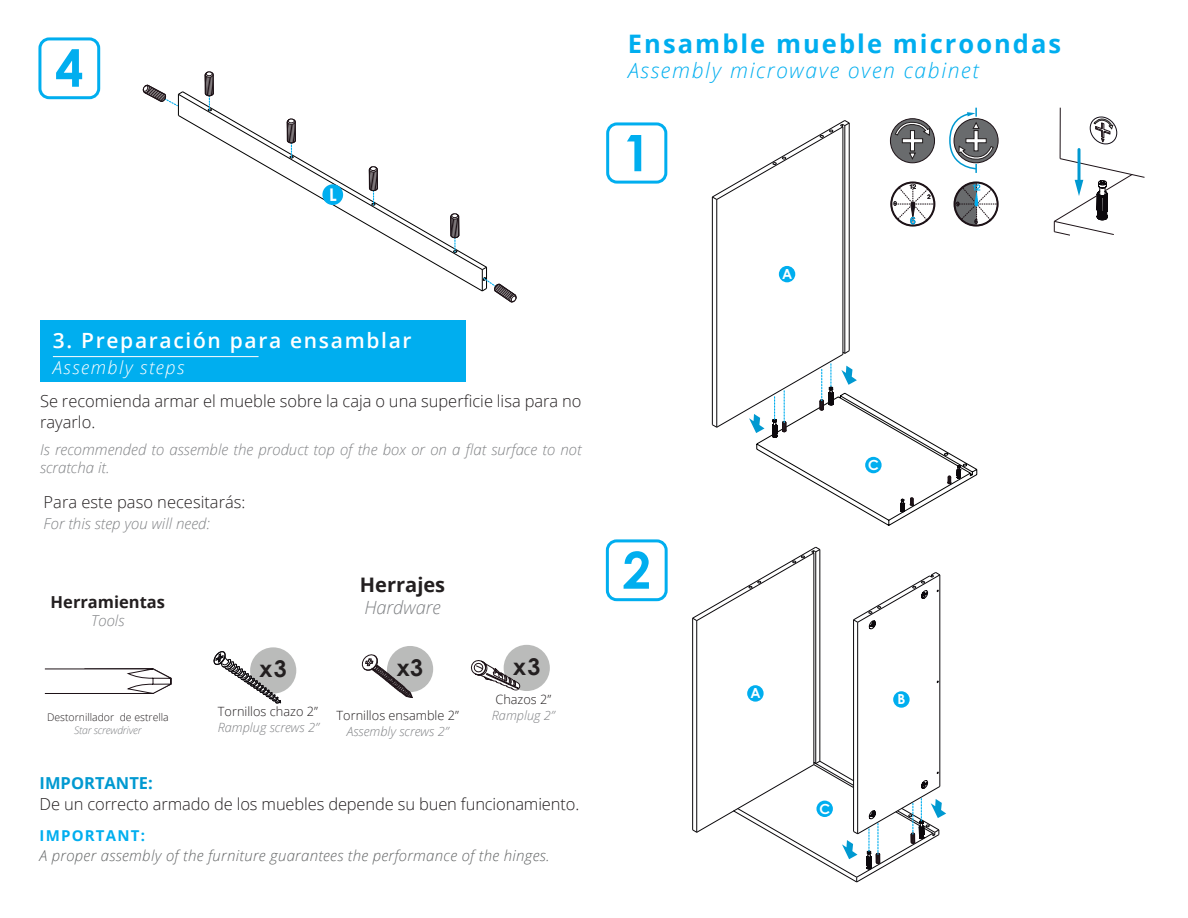
<style>
.page{position:relative;width:1188px;height:918px;background:#fff}
.page>*{position:absolute;margin:0;border:0;box-sizing:border-box;transform-origin:0 0}
.t1{font:700 51px "Century Gothic";color:#00aeef}
.t2{font:700 50.4px "Century Gothic";color:#00aeef}
.t3{font:700 25.5px "Open Sans";letter-spacing:.08em;color:#00aeef}
.t4{font:700 23.1px "Century Gothic";color:#231f20}
.t5{font:italic 300 21px "Open Sans";letter-spacing:.08em;color:#00aeef}
.t6{font:600 21px "Open Sans";letter-spacing:.08em;color:#fff}
.t7{font:700 19.95px "Open Sans";color:#231f20}
.t8{font:italic 300 18.15px "Open Sans";color:#808285}
.t9{font:italic 300 18px "Open Sans";letter-spacing:.08em;color:#fff}
.t10{font:300 16.5px/21px "Open Sans";color:#231f20}
.t11{font:700 16.5px "Open Sans";color:#231f20}
.t12{font:700 16.5px "Open Sans";color:#0099d1}
.t13{font:italic 300 15px/18px "Open Sans";color:#808285}
.t14{font:italic 300 15px "Open Sans";letter-spacing:.02em;color:#646667}
.t15{font:700 15px "Open Sans";letter-spacing:.08em;color:#00aeef}
.t16{font:300 12.75px "Open Sans";color:#231f20}
.t17{font:italic 300 12.75px "Open Sans";color:#808285}
.t18{font:300 10.5px "Open Sans";color:#231f20}
.t19{font:italic 300 10.5px "Open Sans";letter-spacing:-.02em;color:#808285}
</style>
<div class="page">
<hr style="left:819px;top:550px;width:1px;height:211px;background:#0b090c">
<hr style="left:815px;top:552px;width:1px;height:212px;background:#0b090c">
<hr style="left:692px;top:618px;width:1px;height:212px;background:#0b090c">
<hr style="left:813px;top:553px;width:1px;height:212px;background:#0b090c">
<hr style="left:696px;top:621px;width:1px;height:211px;background:#0b090c">
<svg style="left:692px;top:546px;width:129px;height:76px"></svg>
<hr style="left:939px;top:575px;width:1px;height:211px;background:#0b090c">
<hr style="left:857px;top:622px;width:1px;height:212px;background:#0b090c">
<hr style="left:853px;top:620px;width:1px;height:211px;background:#0b090c">
<div style="left:40px;top:320px;width:426px;height:61px;background:#00aeef"></div>
<hr style="left:53px;top:356px;width:206px;height:1px;background:#fff">
<svg style="left:44px;top:668px;width:128px;height:26px"></svg>
<div style="left:606px;top:122px;width:61px;height:62px;border:3px solid #00aeef;border-radius:9px"></div>
<div style="left:779px;top:266px;width:16px;height:16px;background:#00aeef;border-radius:50%"></div>
<div style="left:606px;top:539px;width:62px;height:62px;border:3px solid #00aeef;border-radius:9px"></div>
<svg style="left:747px;top:685px;width:17px;height:17px"></svg>
<svg style="left:893px;top:691px;width:17px;height:17px"></svg>
<svg style="left:853px;top:572px;width:88px;height:57px"></svg>
<svg style="left:953px;top:181px;width:46px;height:46px"></svg>
<svg style="left:890px;top:119px;width:45px;height:44px"></svg>
<svg style="left:890px;top:121px;width:46px;height:106px"></svg>
<svg style="left:954px;top:119px;width:44px;height:44px"></svg>
<svg style="left:950px;top:108px;width:44px;height:65px"></svg>
<hr style="left:1060px;top:108px;width:1px;height:51px;background:#1d1217">
<hr style="left:1078px;top:149px;width:3px;height:34px;background:#0099d1">
<svg style="left:1053px;top:158px;width:92px;height:78px"></svg>
<svg style="left:1089px;top:116px;width:29px;height:29px"></svg>
<svg style="left:182px;top:91px;width:304px;height:177px"></svg>
<svg style="left:287px;top:118px;width:9px;height:41px"></svg>
<svg style="left:369px;top:165px;width:9px;height:41px"></svg>
<svg style="left:450px;top:213px;width:9px;height:40px"></svg>
<svg style="left:481px;top:266px;width:36px;height:36px"></svg>
<svg style="left:142px;top:84px;width:42px;height:31px"></svg>
<svg style="left:205px;top:71px;width:9px;height:41px"></svg>
<div style="left:322px;top:184px;width:21px;height:21px;background:#00aeef;border-radius:50%"></div>
<div style="left:38px;top:37px;width:62px;height:62px;border:3px solid #00aeef;border-radius:9px"></div>
<hr style="left:849px;top:123px;width:1px;height:228px;background:#0b090c">
<hr style="left:844px;top:126px;width:1px;height:227px;background:#0b090c">
<hr style="left:843px;top:127px;width:1px;height:227px;background:#0b090c">
<hr style="left:712px;top:197px;width:1px;height:228px;background:#0b090c">
<hr style="left:716px;top:200px;width:1px;height:227px;background:#0b090c">
<svg style="left:711px;top:120px;width:139px;height:81px"></svg>
<svg style="left:361px;top:646px;width:72px;height:52px"></svg>
<div style="left:250px;top:647px;width:46px;height:47px;background:#babbba;border-radius:50%"></div>
<svg style="left:213px;top:650px;width:68px;height:53px"></svg>
<div style="left:504px;top:645px;width:46px;height:46px;background:#babbba;border-radius:50%"></div>
<svg style="left:470px;top:655px;width:53px;height:36px"></svg>
<svg style="left:711px;top:350px;width:267px;height:176px"></svg>
<svg style="left:751px;top:688px;width:9px;height:10px"></svg>
<svg style="left:899px;top:694px;width:6px;height:10px"></svg>
<svg style="left:692px;top:760px;width:254px;height:123px"></svg>
<h1 class="t1" style="left:55px;top:30px;width:30px">4</h1>
<h3 class="t3" style="left:628px;top:26px;width:435px">Ensamble mueble microondas</h3>
<p class="t5" style="left:628px;top:56px;width:352px">Assembly microwave oven cabinet</p>
<h2 class="t2" style="left:623px;top:115px;width:30px">1</h2>
<p class="t6" style="left:53px;top:326px;width:360px">3. Preparación para ensamblar</p>
<p class="t9" style="left:53px;top:355px;width:133px">Assembly steps</p>
<p class="t10" style="left:40px;top:390px;width:543px">Se recomienda armar el mueble sobre la caja o una superficie lisa para no rayarlo.</p>
<p class="t13" style="left:40px;top:440px;width:543px">Is recommended to assemble the product top of the box or on a flat surface to not scratcha it.</p>
<p class="t10" style="left:44px;top:491px;width:203px">Para este paso necesitarás:</p>
<p class="t13" style="left:44px;top:514px;width:168px">For this step you will need:</p>
<p class="t11" style="left:51px;top:590px;width:116px">Herramientas</p>
<p class="t13" style="left:91px;top:611px;width:35px">Tools</p>
<p class="t18" style="left:47px;top:710px;width:123px">Destornillador de estrella</p>
<p class="t19" style="left:74px;top:723px;width:69px">Star screwdriver</p>
<p class="t7" style="left:360px;top:571px;width:87px">Herrajes</p>
<p class="t8" style="left:364px;top:595px;width:78px">Hardware</p>
<h3 class="t4" style="left:260px;top:652px;width:29px">x3</h3>
<p class="t16" style="left:218px;top:702px;width:102px">Tornillos chazo 2”</p>
<p class="t17" style="left:218px;top:719px;width:103px">Ramplug screws 2”</p>
<h3 class="t4" style="left:397px;top:650px;width:28px">x3</h3>
<p class="t16" style="left:337px;top:706px;width:124px">Tornillos ensamble 2”</p>
<p class="t17" style="left:347px;top:723px;width:103px">Assembly screws 2”</p>
<h3 class="t4" style="left:513px;top:649px;width:29px">x3</h3>
<p class="t16" style="left:495px;top:690px;width:57px">Chazos 2”</p>
<p class="t17" style="left:492px;top:707px;width:65px">Ramplug 2”</p>
<p class="t12" style="left:40px;top:771px;width:115px">IMPORTANTE:</p>
<p class="t10" style="left:40px;top:793px;width:541px">De un correcto armado de los muebles depende su buen funcionamiento.</p>
<p class="t15" style="left:40px;top:825px;width:107px">IMPORTANT:</p>
<p class="t14" style="left:40px;top:845px;width:512px">A proper assembly of the furniture guarantees the performance of the hinges.</p>
<h1 class="t1" style="left:622px;top:531px;width:30px">2</h1>
</div>
